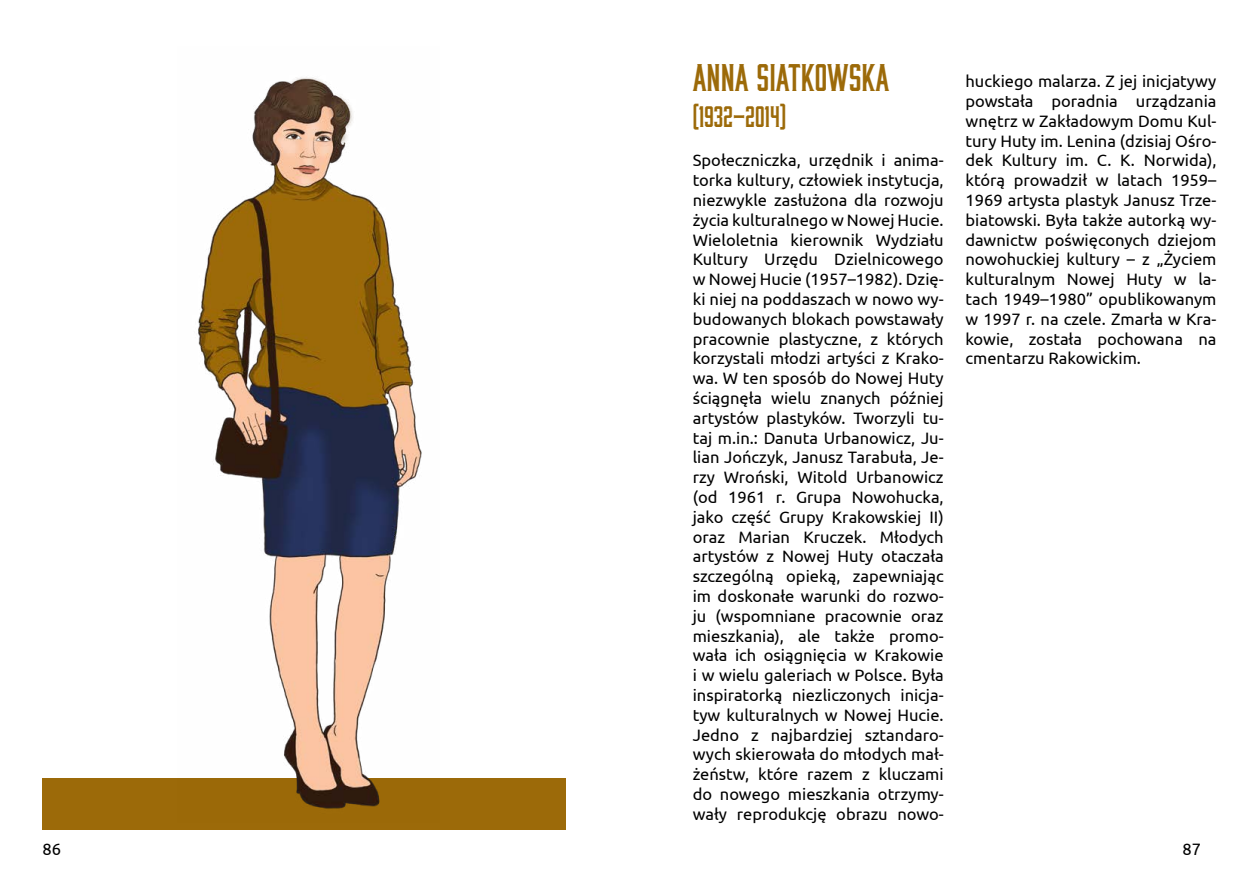
<style>
.page{position:relative;width:1259px;height:893px;background:#fff}
.page>*{position:absolute;margin:0;border:0;box-sizing:border-box;transform-origin:0 0}
.t1{font:39px "Moonshiner";color:#9c6a09}
.t2{font:30px "Moonshiner";color:#9c6a09}
.t3{font:16.5px/19.8px "Ubuntu";color:#000;text-align:justify}
</style>
<div class="page">
<div style="left:43px;top:778px;width:523px;height:51px;background:#9c6a09"></div>
<img style="left:198px;top:77px;width:224px;height:732px">
<h1 class="t1" style="left:693px;top:55px;width:198px">ANNA SIATKOWSKA</h1>
<h2 class="t2" style="left:693px;top:100px;width:95px">(1932–2014)</h2>
<p class="t3" style="left:693px;top:150px;width:252px">Społeczniczka, urzędnik i anima&shy;torka kultury, człowiek instytucja, niezwykle zasłużona dla rozwoju życia kulturalnego w Nowej Hucie.<br>Wieloletnia kierownik Wydziału Kultury Urzędu Dzielnicowego w Nowej Hucie (1957–1982). Dzię&shy;ki niej na poddaszach w nowo wy&shy;budowanych blokach powstawały pracownie plastyczne, z których korzystali młodzi artyści z Krako&shy;wa. W ten sposób do Nowej Huty ściągnęła wielu znanych później artystów plastyków. Tworzyli tu&shy;taj m.in.: Danuta Urbanowicz, Ju&shy;lian Jończyk, Janusz Tarabuła, Je&shy;rzy Wroński, Witold Urbanowicz (od 1961 r. Grupa Nowohucka, jako część Grupy Krakowskiej II) oraz Marian Kruczek. Młodych artystów z Nowej Huty otaczała szczególną opieką, zapewniając im doskonałe warunki do rozwo&shy;ju (wspomniane pracownie oraz mieszkania), ale także promo&shy;wała ich osiągnięcia w Krakowie i w wielu galeriach w Polsce. Była inspiratorką niezliczonych inicja&shy;tyw kulturalnych w Nowej Hucie.<br>Jedno z najbardziej sztandaro&shy;wych skierowała do młodych mał&shy;żeństw, które razem z kluczami do nowego mieszkania otrzymy&shy;wały reprodukcję obrazu nowo-</p>
<p class="t3" style="left:965px;top:71px;width:252px">huckiego malarza. Z jej inicjatywy powstała poradnia urządzania wnętrz w Zakładowym Domu Kul&shy;tury Huty im. Lenina (dzisiaj Ośro&shy;dek Kultury im. C. K. Norwida), którą prowadził w latach 1959– 1969 artysta plastyk Janusz Trze&shy;biatowski. Była także autorką wy&shy;dawnictw poświęconych dziejom nowohuckiej kultury – z „Życiem kulturalnym Nowej Huty w la&shy;tach 1949–1980” opublikowanym w 1997 r. na czele. Zmarła w Kra&shy;kowie, została pochowana na cmentarzu Rakowickim.</p>
<p class="t3" style="left:43px;top:838px;width:20px">86</p>
<p class="t3" style="left:1182px;top:838px;width:20px">87</p>
</div>
